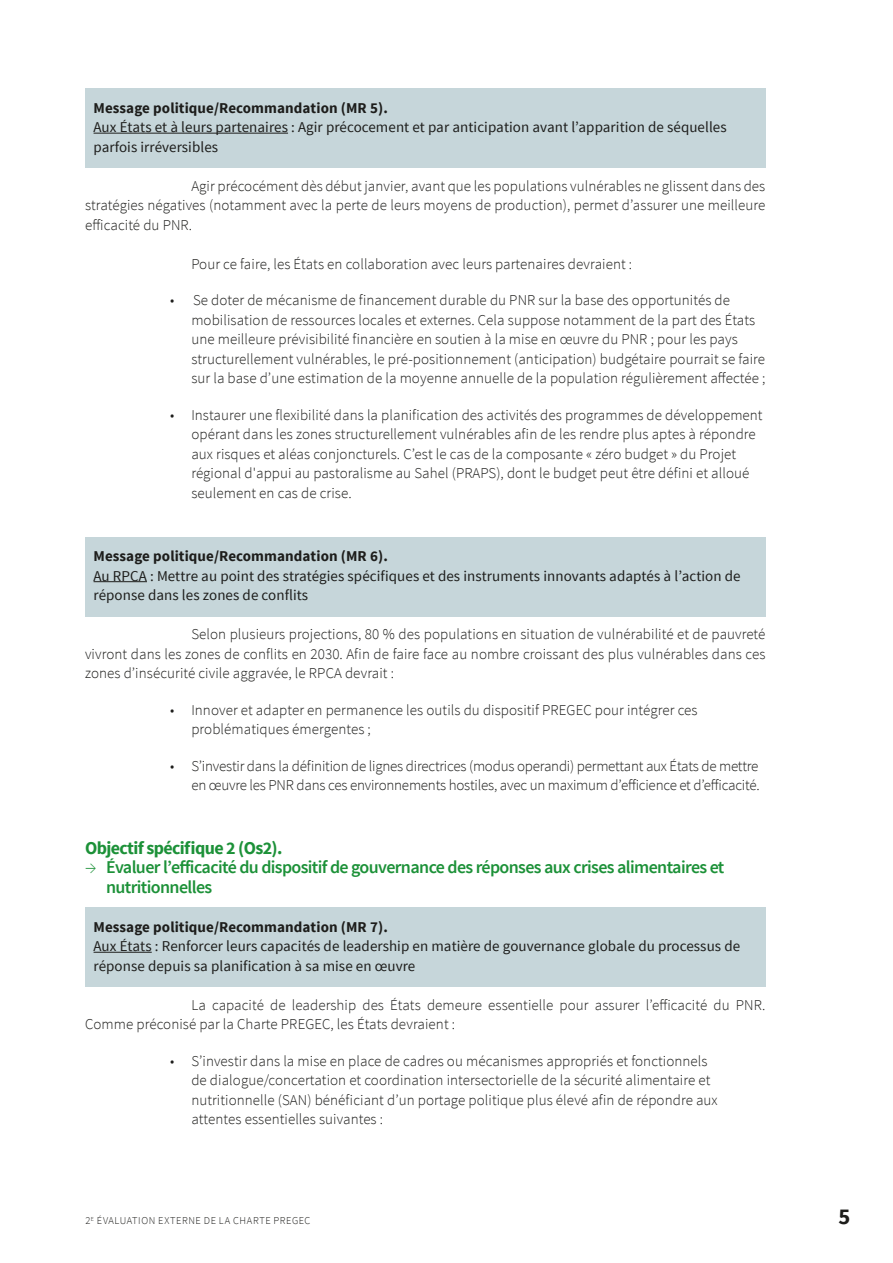
<style>
.page{position:relative;width:893px;height:1263px;background:#fff}
.page>*{position:absolute;margin:0;border:0;box-sizing:border-box;transform-origin:0 0}
.t1{font:700 22.5px "Source Sans Pro";color:#1d1d1b}
.t2{font:600 18px/19.5px "Source Sans Pro";letter-spacing:-.035em;color:#1c9138}
.t3{font:700 18px "Source Sans Pro";letter-spacing:-.035em;color:#1c9138}
.t4{font:300 15px/19.5px "Source Sans Pro";letter-spacing:.005em;color:#1d1d1b}
.t5{font:15px/19.5px "Source Sans Pro";letter-spacing:.005em;color:#1d1d1b}
.t6{font:300 15px/19.5px "Source Sans Pro";letter-spacing:-.015em;color:#1d1d1b;text-align:right}
.t7{font:700 15px "Source Sans Pro";letter-spacing:.005em;color:#1d1d1b}
.t8{font:300 10.5px "Source Sans Pro";letter-spacing:.055em;color:#1d1d1b}
.s1{font-weight:300}
</style>
<div class="page">
<div style="left:85px;top:88px;width:680px;height:80px;background:#c6d6da"></div>
<hr style="left:94px;top:133px;width:194px;height:1px;background:#1d1d1b">
<div style="left:85px;top:537px;width:680px;height:80px;background:#c6d6da"></div>
<hr style="left:94px;top:581px;width:53px;height:1px;background:#1d1d1b">
<div style="left:85px;top:907px;width:680px;height:80px;background:#c6d6da"></div>
<hr style="left:94px;top:952px;width:58px;height:1px;background:#1d1d1b">
<p class="t7" style="left:94px;top:98px;width:296px">Message politique/Recommandation (MR 5).</p>
<p class="t5" style="left:94px;top:118px;width:635px">Aux États et à leurs partenaires : Agir précocement et par anticipation avant l’apparition de séquelles parfois irréversibles</p>
<p class="t4" style="left:85px;top:176px;width:682px;text-align:justify;text-indent:106px">Agir précocément dès début janvier, avant que les populations vulnérables ne glissent dans des stratégies négatives (notamment avec la perte de leurs moyens de production), permet d’assurer une meilleure efficacité du PNR.</p>
<p class="t4" style="left:191px;top:254px;width:442px">Pour ce faire, les États en collaboration avec leurs partenaires devraient :</p>
<p class="t4" style="left:191px;top:290px;width:576px;text-indent:-21px">• Se doter de mécanisme de financement durable du PNR sur la base des opportunités de mobilisation de ressources locales et externes. Cela suppose notamment de la part des États une meilleure prévisibilité financière en soutien à la mise en œuvre du PNR ; pour les pays structurellement vulnérables, le pré-positionnement (anticipation) budgétaire pourrait se faire sur la base d’une estimation de la moyenne annuelle de la population régulièrement affectée ;</p>
<p class="t4" style="left:191px;top:405px;width:573px;text-indent:-21px">• Instaurer une flexibilité dans la planification des activités des programmes de développement opérant dans les zones structurellement vulnérables afin de les rendre plus aptes à répondre aux risques et aléas conjoncturels. C’est le cas de la composante « zéro budget » du Projet régional d'appui au pastoralisme au Sahel (PRAPS), dont le budget peut être défini et alloué seulement en cas de crise.</p>
<p class="t7" style="left:94px;top:546px;width:296px">Message politique/Recommandation (MR 6).</p>
<p class="t5" style="left:94px;top:566px;width:649px">Au RPCA : Mettre au point des stratégies spécifiques et des instruments innovants adaptés à l’action de réponse dans les zones de conflits</p>
<p class="t4" style="left:85px;top:624px;width:682px;text-align:justify;text-indent:106px">Selon plusieurs projections, 80 % des populations en situation de vulnérabilité et de pauvreté vivront dans les zones de conflits en 2030. Afin de faire face au nombre croissant des plus vulnérables dans ces zones d’insécurité civile aggravée, le RPCA devrait :</p>
<p class="t4" style="left:191px;top:700px;width:508px;text-indent:-21px">• Innover et adapter en permanence les outils du dispositif PREGEC pour intégrer ces problématiques émergentes ;</p>
<p class="t6" style="left:170px;top:756px;width:591px">• S’investir dans la définition de lignes directrices (modus operandi) permettant aux États de mettre en œuvre les PNR dans ces environnements hostiles, avec un maximum d’efficience et d’efficacité.</p>
<p class="t3" style="left:85px;top:836px;width:199px">Objectif spécifique 2 (Os2).</p>
<p class="t2" style="left:106px;top:858px;width:620px;text-indent:-21px"><span class="s1">→</span> Évaluer l’efficacité du dispositif de gouvernance des réponses aux crises alimentaires et nutritionnelles</p>
<p class="t7" style="left:94px;top:917px;width:296px">Message politique/Recommandation (MR 7).</p>
<p class="t5" style="left:94px;top:937px;width:648px">Aux États : Renforcer leurs capacités de leadership en matière de gouvernance globale du processus de réponse depuis sa planification à sa mise en œuvre</p>
<p class="t4" style="left:85px;top:995px;width:682px;text-indent:106px">La capacité de leadership des États demeure essentielle pour assurer l’efficacité du PNR.<br>Comme préconisé par la Charte PREGEC, les États devraient :</p>
<p class="t4" style="left:191px;top:1051px;width:528px;text-indent:-21px">• S’investir dans la mise en place de cadres ou mécanismes appropriés et fonctionnels de dialogue/concertation et coordination intersectorielle de la sécurité alimentaire et nutritionnelle (SAN) bénéficiant d’un portage politique plus élevé afin de répondre aux attentes essentielles suivantes :</p>
<p class="t8" style="left:85px;top:1214px;width:226px">2<sup>E</sup> ÉVALUATION EXTERNE DE LA CHARTE PREGEC</p>
<h1 class="t1" style="left:839px;top:1202px;width:13px">5</h1>
</div>
